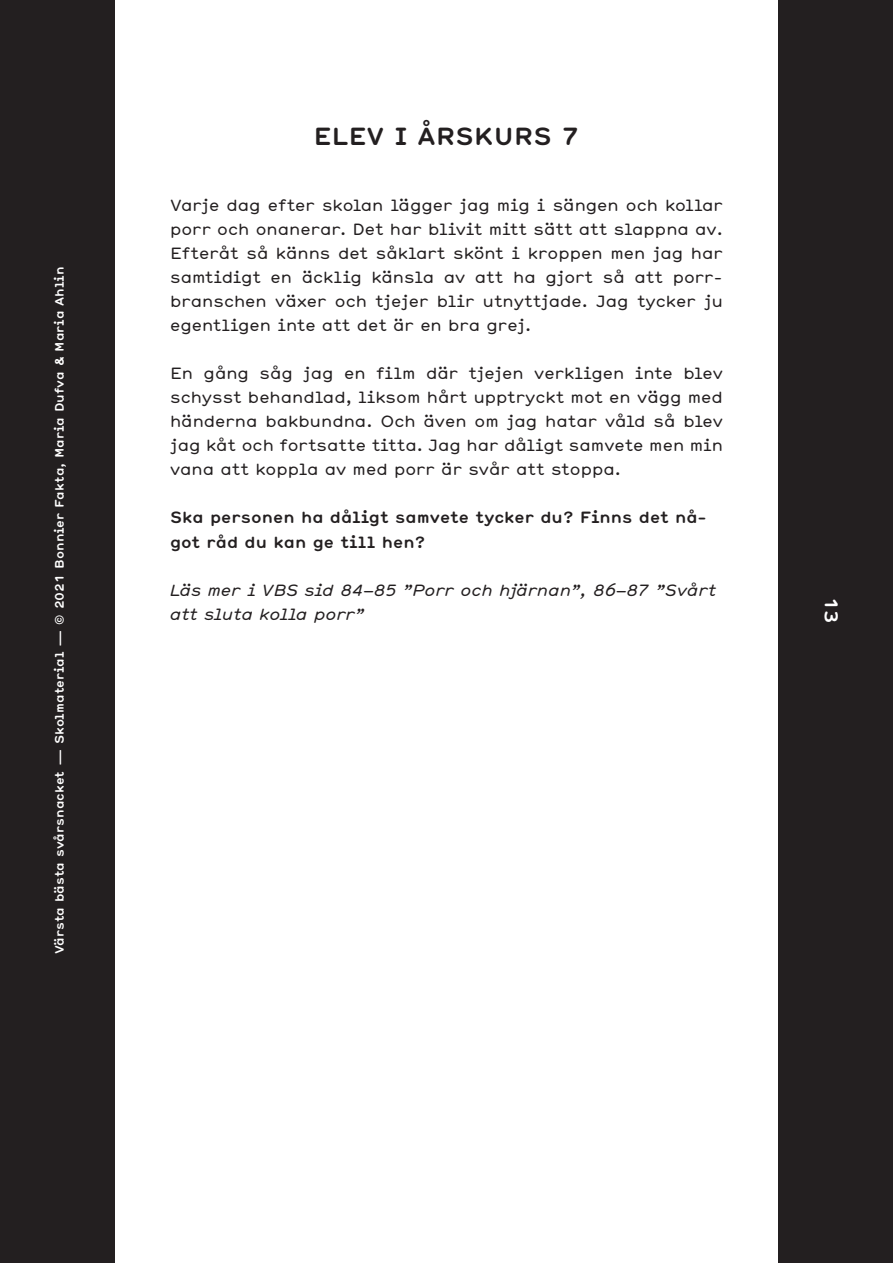
<style>
.page{position:relative;width:893px;height:1263px;background:#fff}
.page>*{position:absolute;margin:0;border:0;box-sizing:border-box;transform-origin:0 0}
.R1{font:700 24px "Hermes";color:#231f20}
.t1{font:700 18px "Hermes";color:#fff}
.t2{font:15.75px/24px "Hermes";color:#231f20;text-align:justify}
.t3{font:700 15.75px/24px "Hermes";color:#231f20}
.t4{font:italic 15.75px/24px "Hermes";color:#231f20}
.t5{font:700 12px "Hermes";color:#fff}
</style>
<div class="page">
<div style="left:0;top:0;width:115px;height:1263px;background:#231f20"></div>
<div style="left:778px;top:0;width:115px;height:1263px;background:#231f20"></div>
<p class="t5" style="left:51px;top:954px;width:689px;rotate:-90deg">Värsta bästa svårsnacket — Skolmaterial — © 2021 Bonnier Fakta, Maria Dufva &amp; Maria Ahlin</p>
<p class="R1" style="left:314px;top:120px;width:267px">ELEV I ÅRSKURS 7</p>
<p class="t2" style="left:170px;top:193px;width:554px">Varje dag efter skolan lägger jag mig i sängen och kollar porr och onanerar. Det har blivit mitt sätt att slappna av.<br>Efteråt så känns det såklart skönt i kroppen men jag har samtidigt en äcklig känsla av att ha gjort så att porr&shy;branschen växer och tjejer blir utnyttjade. Jag tycker ju egentligen inte att det är en bra grej.</p>
<p class="t2" style="left:170px;top:361px;width:554px">En gång såg jag en film där tjejen verkligen inte blev schysst behandlad, liksom hårt upptryckt mot en vägg med händerna bakbundna. Och även om jag hatar våld så blev jag kåt och fortsatte titta. Jag har dåligt samvete men min vana att koppla av med porr är svår att stoppa.</p>
<p class="t3" style="left:170px;top:505px;width:538px">Ska personen ha dåligt samvete tycker du? Finns det nå&shy;got råd du kan ge till hen?</p>
<p class="t4" style="left:170px;top:577px;width:548px">Läs mer i VBS sid 84–85 ”Porr och hjärnan”, 86–87 ”Svårt att sluta kolla porr”</p>
<p class="t1" style="left:844px;top:597px;width:28px;rotate:90deg">13</p>
</div>
